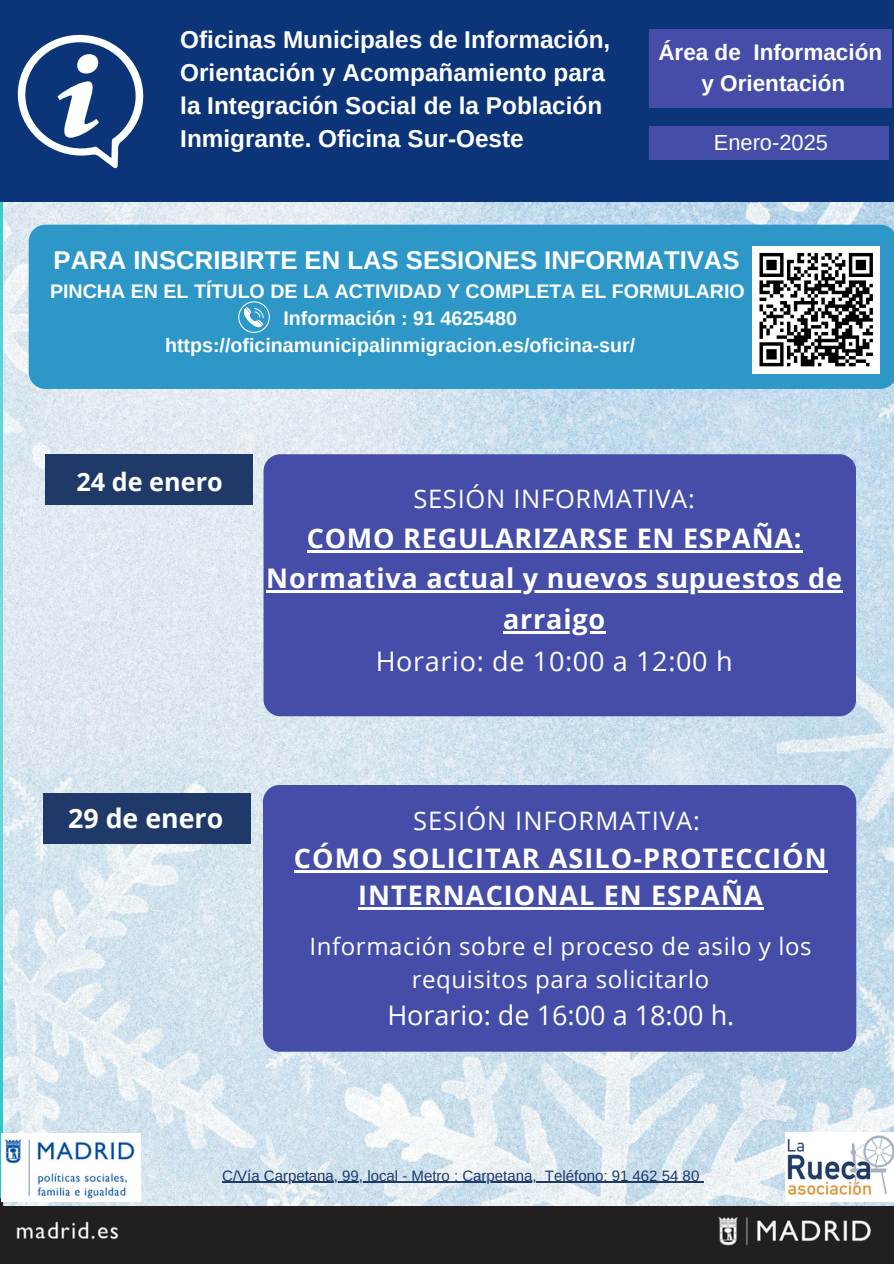
<style>
.page{position:relative;width:894px;height:1264px;background:#fff}
.page>*{position:absolute;margin:0;border:0;box-sizing:border-box;transform-origin:0 0}
.t1{font:700 27px/37px "Open Sans";letter-spacing:.03em;color:#fff;text-align:center}
.t2{font:27px/41.7px "Open Sans";letter-spacing:.01em;color:#fff;text-align:center}
.t3{font:700 26.7px "Open Sans";color:#fff}
.t4{font:700 25.65px "Arimo";color:#fff}
.t5{font:25.5px "Open Sans";letter-spacing:.035em;color:#fff}
.t6{font:700 25.2px "Open Sans";color:#fff}
.t7{font:700 24.3px/33px "Arimo";color:#fff}
.t8{font:24px/33px "Open Sans";letter-spacing:.025em;color:#fff;text-align:center}
.t9{font:700 22.5px/30.3px "Arimo";color:#fff;text-align:center}
.t10{font:21.9px "Arimo";color:#fff}
.t11{font:700 19.65px/27px "Arimo";color:#fff;text-align:center}
.t12{font:15px "Arimo";color:#1f3a68}
.s1{font-weight:700}
</style>
<div class="page">
<div style="left:0;top:1198px;width:892px;height:65px;background:#231f20"></div>
<img style="left:3px;top:202px;width:890px;height:1003px">
<img style="left:784px;top:1132px;width:108px;height:69px">
<img style="left:2px;top:1133px;width:138px;height:68px">
<div style="left:0;top:0;width:893px;height:202px;background:#0c3479"></div>
<div style="left:649px;top:30px;width:241px;height:78px;background:#454da9"></div>
<div style="left:649px;top:126px;width:239px;height:34px;background:#454da9"></div>
<div style="left:263px;top:454px;width:592px;height:262px;background:#454da9;border-radius:17px"></div>
<div style="left:45px;top:454px;width:207px;height:51px;background:#1f3a68"></div>
<div style="left:263px;top:785px;width:593px;height:266px;background:#454da9;border-radius:17px"></div>
<hr style="left:294px;top:870px;width:98px;height:2px;background:#fff">
<hr style="left:392px;top:870px;width:435px;height:2px;background:#fff">
<hr style="left:358px;top:907px;width:405px;height:2px;background:#fff">
<div style="left:43px;top:793px;width:207px;height:51px;background:#1f3a68"></div>
<hr style="left:222px;top:1181px;width:314px;height:1px;background:#1f3a68">
<hr style="left:545px;top:1181px;width:154px;height:1px;background:#1f3a68">
<div style="left:29px;top:225px;width:864px;height:164px;background:#2d98c8"></div>
<svg style="left:238px;top:301px;width:32px;height:32px"></svg>
<hr style="left:306px;top:550px;width:496px;height:2px;background:#fff">
<hr style="left:266px;top:590px;width:576px;height:3px;background:#fff">
<hr style="left:503px;top:631px;width:102px;height:2px;background:#fff">
<svg style="left:17px;top:34px;width:127px;height:134px"></svg>
<div style="left:752px;top:246px;width:127px;height:127px;background:#fff"></div>
<svg style="left:759px;top:252px;width:114px;height:115px"></svg>
<h2 class="t7" style="left:180px;top:23px;width:431px">Oficinas Municipales de Información, Orientación y Acompañamiento para la Integración Social de la Población Inmigrante. Oficina Sur-Oeste</h2>
<p class="t9" style="left:658px;top:37px;width:225px">Área de Información y Orientación</p>
<p class="t10" style="left:713px;top:130px;width:116px">Enero-2025</p>
<p class="t4" style="left:54px;top:245px;width:687px">PARA INSCRIBIRTE EN LAS SESIONES INFORMATIVAS</p>
<p class="t11" style="left:50px;top:277px;width:696px">PINCHA EN EL TÍTULO DE LA ACTIVIDAD Y COMPLETA EL FORMULARIO<br>Información : 91 4625480 https://oficinamunicipalinmigracion.es/oficina-sur/</p>
<p class="t6" style="left:76px;top:463px;width:148px">24 de enero</p>
<h6 class="t5" style="left:413px;top:481px;width:283px">SESIÓN INFORMATIVA:</h6>
<h6 class="t1" style="left:306px;top:519px;width:496px">COMO REGULARIZARSE EN ESPAÑA:</h6>
<p class="t1" style="left:266px;top:559px;width:577px">Normativa actual y nuevos supuestos de</p>
<p class="t2" style="left:375px;top:597px;width:358px"><span class="s1">arraigo<br></span>Horario: de 10:00 a 12:00 h</p>
<p class="t3" style="left:68px;top:800px;width:156px">29 de enero</p>
<h4 class="t5" style="left:413px;top:802px;width:288px">SESIÓN INFORMATIVA:</h4>
<h4 class="t1" style="left:294px;top:839px;width:534px">CÓMO SOLICITAR ASILO-PROTECCIÓN<br>INTERNACIONAL EN ESPAÑA</h4>
<p class="t8" style="left:309px;top:929px;width:503px">Información sobre el proceso de asilo y los requisitos para solicitarlo</p>
<p class="t2" style="left:387px;top:993px;width:348px">Horario: de 16:00 a 18:00 h.</p>
<h5 class="t12" style="left:222px;top:1166px;width:478px">C/Vía Carpetana, 99, local - Metro : Carpetana, Teléfono: 91 462 54 80</h5>
</div>
